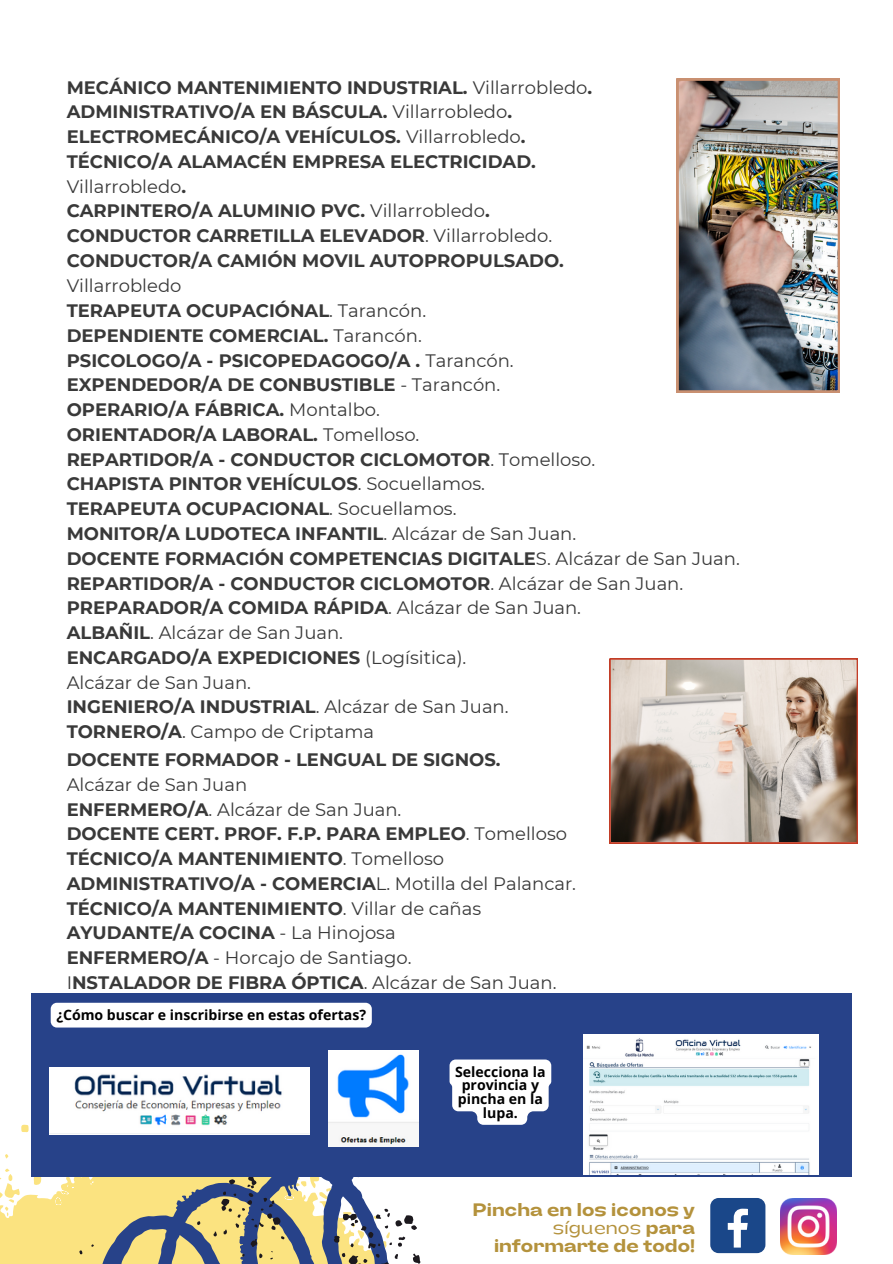
<style>
.page{position:relative;width:893px;height:1264px;background:#fff}
.page>*{position:absolute;margin:0;border:0;box-sizing:border-box;transform-origin:0 0}
.t1{font:700 18px/24.8px "Montserrat";color:#393939}
.t2{font:700 expanded 18px/18px "Lazord";letter-spacing:-.03em;color:#b4923c;text-align:right}
.t3{font:700 14.1px/13.5px "Open Sans";color:#000;text-align:center}
.s1{font-weight:400}
</style>
<div class="page">
<img style="left:676px;top:79px;width:163px;height:313px">
<svg style="left:609px;top:658px;width:248px;height:185px;background:#b5a599"></svg>
<svg style="left:0;top:1099px;width:73px;height:164px;fill:#fbe380"></svg>
<svg style="left:73px;top:1176px;width:379px;height:87px"></svg>
<img style="left:780px;top:1198px;width:56px;height:56px">
<div style="left:710px;top:1197px;width:55px;height:56px;background:#1a4789;border-radius:8px"></div>
<svg style="left:727px;top:1208px;width:20px;height:39px"></svg>
<div style="left:32px;top:993px;width:819px;height:183px;background:#274289"></div>
<img style="left:50px;top:1067px;width:259px;height:66px">
<img style="left:328px;top:1050px;width:90px;height:96px">
<img style="left:583px;top:1034px;width:235px;height:140px">
<div style="left:51px;top:1002px;width:321px;height:25px;background:#fff;border-radius:6px"></div>
<svg style="left:449px;top:1059px;width:102px;height:65px;background:#e1e5ee"></svg>
<h1 class="t1" style="left:67px;top:75px;width:527px">MECÁNICO MANTENIMIENTO INDUSTRIAL. <span class="s1">Villarrobledo</span>.<br>ADMINISTRATIVO/A EN BÁSCULA. <span class="s1">Villarrobledo</span>.<br>ELECTROMECÁNICO/A VEHÍCULOS. <span class="s1">Villarrobledo</span>.<br>TÉCNICO/A ALAMACÉN EMPRESA ELECTRICIDAD.<br><span class="s1">Villarrobledo</span>.<br>CARPINTERO/A ALUMINIO PVC. <span class="s1">Villarrobledo</span>.<br>CONDUCTOR CARRETILLA ELEVADOR<span class="s1">. Villarrobledo.<br></span>CONDUCTOR/A CAMIÓN MOVIL AUTOPROPULSADO.<br><span class="s1">Villarrobledo<br></span>TERAPEUTA OCUPACIÓNAL<span class="s1">. Tarancón.</span></h1>
<h1 class="t1" style="left:67px;top:323px;width:674px">DEPENDIENTE COMERCIAL. <span class="s1">Tarancón.<br></span>PSICOLOGO/A - PSICOPEDAGOGO/A . <span class="s1">Tarancón.<br></span>EXPENDEDOR/A DE CONBUSTIBLE <span class="s1">- Tarancón.<br></span>OPERARIO/A FÁBRICA. <span class="s1">Montalbo.<br></span>ORIENTADOR/A LABORAL. <span class="s1">Tomelloso.<br></span>REPARTIDOR/A - CONDUCTOR CICLOMOTOR<span class="s1">. Tomelloso.<br></span>CHAPISTA PINTOR VEHÍCULOS<span class="s1">. Socuellamos.<br></span>TERAPEUTA OCUPACIONAL<span class="s1">. Socuellamos.<br></span>MONITOR/A LUDOTECA INFANTIL<span class="s1">. Alcázar de San Juan.<br></span>DOCENTE FORMACIÓN COMPETENCIAS DIGITALE<span class="s1">S. Alcázar de San Juan.<br></span>REPARTIDOR/A - CONDUCTOR CICLOMOTOR<span class="s1">. Alcázar de San Juan.<br></span>PREPARADOR/A COMIDA RÁPIDA<span class="s1">. Alcázar de San Juan.<br></span>ALBAÑIL<span class="s1">. Alcázar de San Juan.<br></span>ENCARGADO/A EXPEDICIONES <span class="s1">(Logísitica).<br>Alcázar de San Juan.<br></span>INGENIERO/A INDUSTRIAL<span class="s1">. Alcázar de San Juan.<br></span>TORNERO/A<span class="s1">. Campo de Criptama</span></h1>
<h1 class="t1" style="left:67px;top:747px;width:511px">DOCENTE FORMADOR - LENGUAL DE SIGNOS.<br><span class="s1">Alcázar de San Juan<br></span>ENFERMERO/A<span class="s1">. Alcázar de San Juan.<br></span>DOCENTE CERT. PROF. F.P. PARA EMPLEO<span class="s1">. Tomelloso </span>TÉCNICO/A MANTENIMIENTO<span class="s1">. Tomelloso </span>ADMINISTRATIVO/A - COMERCIA<span class="s1">L. Motilla del Palancar.<br></span>TÉCNICO/A MANTENIMIENTO<span class="s1">. Villar de cañas </span>AYUDANTE/A COCINA <span class="s1">- La Hinojosa<br></span>ENFERMERO/A <span class="s1">- Horcajo de Santiago.<br>I</span>NSTALADOR DE FIBRA ÓPTICA<span class="s1">. Alcázar de San Juan.<br></span>AYUDANTE CAMARERO/A. <span class="s1">Tomelloso.</span></h1>
<p class="t3" style="left:56px;top:1008px;width:311px">¿Cómo buscar e inscribirse en estas ofertas?</p>
<p class="t3" style="left:455px;top:1064px;width:92px">Selecciona la provincia y pincha en la lupa.</p>
<p class="t2" style="left:472px;top:1200px;width:224px">Pincha en los iconos y <span class="s1">síguenos</span> para informarte de todo!</p>
</div>
